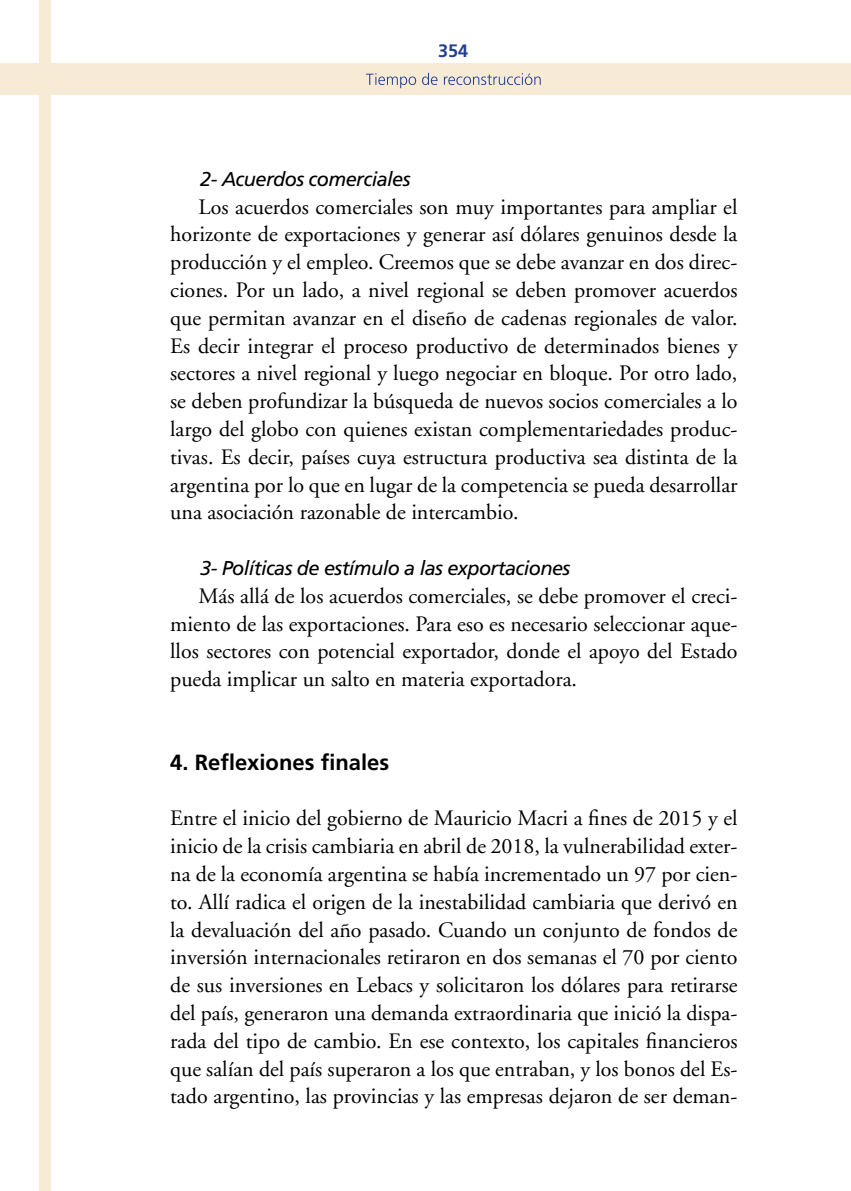
<style>
.page{position:relative;width:851px;height:1191px;background:#fff}
.page>*{position:absolute;margin:0;border:0;box-sizing:border-box;transform-origin:0 0}
.TEXTO_-_Copia{font:22px/27.8px "Adobe Garamond";color:#000;text-align:justify}
.T_tulo_1{font:700 22px "Frutiger";color:#000}
.T_tulo_3{font:italic 20px "Frutiger";letter-spacing:-.03em;color:#000}
.t1{font:700 18px "Frutiger";color:#25408f}
</style>
<div class="page">
<div style="left:0;top:64px;width:850px;height:31px;background:#f7ebd5"></div>
<div style="left:40px;top:0;width:11px;height:1191px;background:#f7ebd5"></div>
<svg style="left:366px;top:73px;width:174px;height:15px"></svg>
<p class="t1" style="left:438px;top:40px;width:32px">354</p>
<p class="T_tulo_3" style="left:200px;top:167px;width:212px">2- Acuerdos comerciales</p>
<p class="TEXTO_-_Copia" style="left:170px;top:193px;width:568px;text-indent:28px">Los acuerdos comerciales son muy importantes para ampliar el horizonte de exportaciones y generar así dólares genuinos desde la producción y el empleo. Creemos que se debe avanzar en dos direc&shy;ciones. Por un lado, a nivel regional se deben promover acuerdos que permitan avanzar en el diseño de cadenas regionales de valor.<br>Es decir integrar el proceso productivo de determinados bienes y sectores a nivel regional y luego negociar en bloque. Por otro lado, se deben profundizar la búsqueda de nuevos socios comerciales a lo largo del globo con quienes existan complementariedades produc&shy;tivas. Es decir, países cuya estructura productiva sea distinta de la argentina por lo que en lugar de la competencia se pueda desarrollar una asociación razonable de intercambio.</p>
<p class="T_tulo_3" style="left:200px;top:556px;width:371px">3- Políticas de estímulo a las exportaciones</p>
<p class="TEXTO_-_Copia" style="left:170px;top:582px;width:568px;text-indent:28px">Más allá de los acuerdos comerciales, se debe promover el creci&shy;miento de las exportaciones. Para eso es necesario seleccionar aque&shy;llos sectores con potencial exportador, donde el apoyo del Estado pueda implicar un salto en materia exportadora.</p>
<p class="T_tulo_1" style="left:170px;top:749px;width:220px">4. Reflexiones finales</p>
<p class="TEXTO_-_Copia" style="left:170px;top:805px;width:569px">Entre el inicio del gobierno de Mauricio Macri a fines de 2015 y el inicio de la crisis cambiaria en abril de 2018, la vulnerabilidad exter&shy;na de la economía argentina se había incrementado un 97 por cien&shy;to. Allí radica el origen de la inestabilidad cambiaria que derivó en la devaluación del año pasado. Cuando un conjunto de fondos de inversión internacionales retiraron en dos semanas el 70 por ciento de sus inversiones en Lebacs y solicitaron los dólares para retirarse del país, generaron una demanda extraordinaria que inició la dispa&shy;rada del tipo de cambio. En ese contexto, los capitales financieros que salían del país superaron a los que entraban, y los bonos del Es&shy;tado argentino, las provincias y las empresas dejaron de ser deman-</p>
</div>
